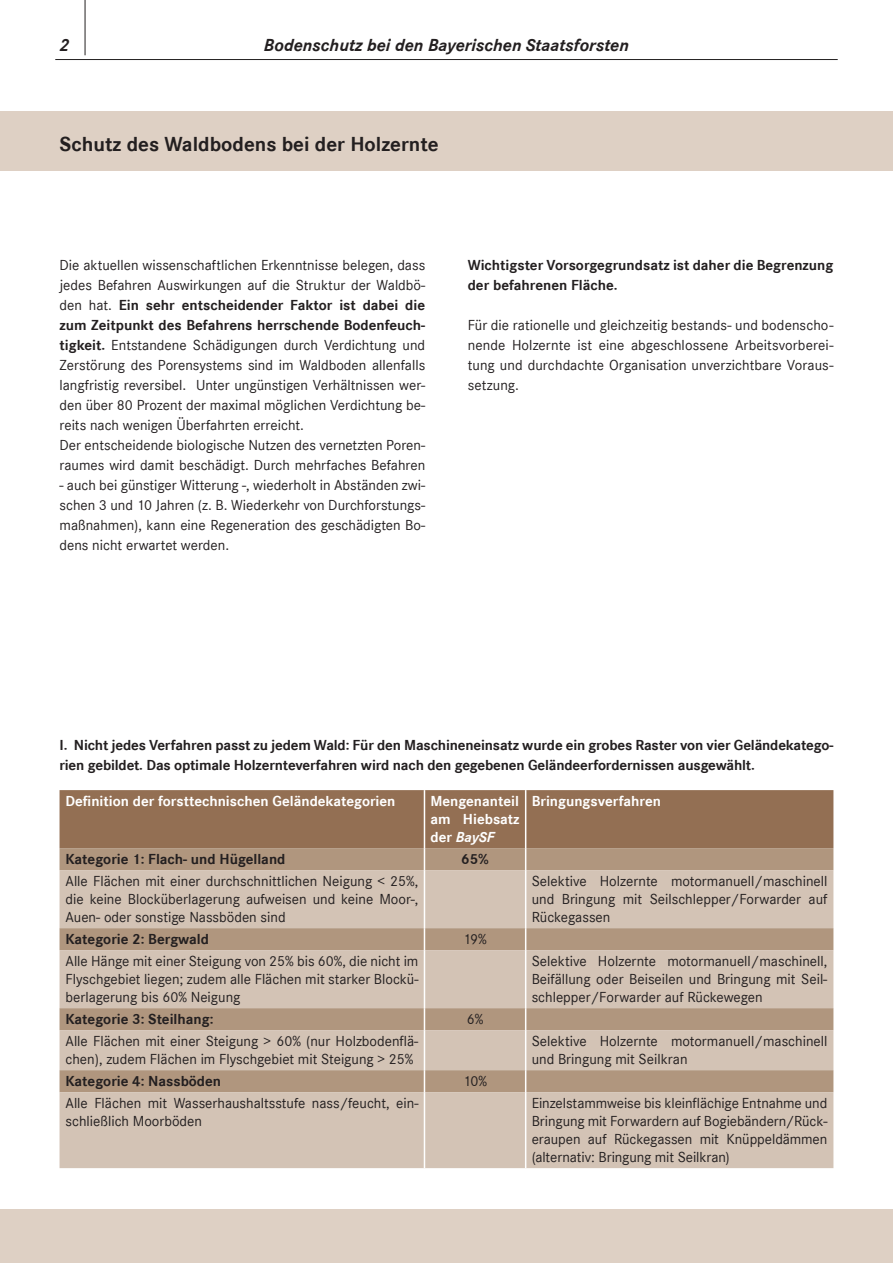
<style>
.page{position:relative;width:893px;height:1263px;background:#fff}
.page>*{position:absolute;margin:0;border:0;box-sizing:border-box;transform-origin:0 0}
.t1{font:700 21px "Corporate S";color:#231f20}
.t2{font:italic 700 18px "Corporate S";color:#231f20}
.t3{font:15px/20px "Corporate S";color:#231f20;text-align:justify}
.t4{font:700 15px/20px "Corporate S";letter-spacing:-.01em;color:#231f20}
.t5{font:700 15px/18px "Corporate S";color:#fff;text-align:justify}
.s1{font-weight:700}
.s2{font-style:italic}
</style>
<div class="page">
<hr style="left:55px;top:59px;width:783px;height:1px;background:#231f20">
<hr style="left:85px;top:0;width:1px;height:55px;background:#231f20">
<div style="left:0;top:111px;width:893px;height:60px;background:#ded0c4"></div>
<div style="left:0;top:1210px;width:893px;height:53px;background:#ded0c4"></div>
<svg style="left:60px;top:870px;width:773px;height:298px;background:#cbb9a9"></svg>
<svg style="left:60px;top:790px;width:773px;height:80px;background:#9b7a5f"></svg>
<hr style="left:424px;top:870px;width:1px;height:58px;background:#fff">
<hr style="left:525px;top:870px;width:1px;height:58px;background:#fff">
<svg style="left:424px;top:928px;width:1px;height:22px"></svg>
<svg style="left:525px;top:928px;width:1px;height:22px"></svg>
<hr style="left:424px;top:950px;width:1px;height:58px;background:#fff">
<hr style="left:525px;top:950px;width:1px;height:58px;background:#fff">
<svg style="left:424px;top:1008px;width:1px;height:22px"></svg>
<svg style="left:525px;top:1008px;width:1px;height:22px"></svg>
<hr style="left:424px;top:1030px;width:1px;height:40px;background:#fff">
<hr style="left:525px;top:1030px;width:1px;height:40px;background:#fff">
<svg style="left:424px;top:1070px;width:1px;height:22px"></svg>
<svg style="left:525px;top:1070px;width:1px;height:22px"></svg>
<hr style="left:424px;top:1092px;width:1px;height:76px;background:#fff">
<hr style="left:525px;top:1092px;width:1px;height:76px;background:#fff">
<p class="t2" style="left:60px;top:35px;width:12px">24</p>
<p class="t2" style="left:264px;top:35px;width:366px">Bodenschutz bei den Bayerischen Staatsforsten</p>
<h1 class="t1" style="left:60px;top:132px;width:381px">Schutz des Waldbodens bei der Holzernte</h1>
<p class="t3" style="left:60px;top:256px;width:367px;text-align:left">Die aktuellen wissenschaftlichen Erkenntnisse belegen, dass jedes Befahren Auswirkungen auf die Struktur der Waldbö&shy;den hat. <span class="s1">Ein sehr entscheidender Faktor ist dabei die zum Zeitpunkt des Befahrens herrschende Bodenfeuch&shy;tigkeit.</span> Entstandene Schädigungen durch Verdichtung und Zerstörung des Porensystems sind im Waldboden allenfalls langfristig reversibel. Unter ungünstigen Verhältnissen wer&shy;den über 80 Prozent der maximal möglichen Verdichtung be&shy;reits nach wenigen Überfahrten erreicht.<br>Der entscheidende biologische Nutzen des vernetzten Poren&shy;raumes wird damit beschädigt. Durch mehrfaches Befahren</p>
<p class="t3" style="left:60px;top:475px;width:367px">- auch bei günstiger Witterung -, wiederholt in Abständen zwi&shy;schen 3 und 10 Jahren (z. B. Wiederkehr von Durchforstungs&shy;maßnahmen), kann eine Regeneration des geschädigten Bo&shy;dens nicht erwartet werden.</p>
<p class="t4" style="left:468px;top:256px;width:367px">Wichtigster Vorsorgegrundsatz ist daher die Begrenzung der befahrenen Fläche.</p>
<p class="t3" style="left:468px;top:315px;width:367px">Für die rationelle und gleichzeitig bestands- und bodenscho&shy;nende Holzernte ist eine abgeschlossene Arbeitsvorberei&shy;tung und durchdachte Organisation unverzichtbare Voraus&shy;setzung.</p>
<p class="t4" style="left:60px;top:735px;width:775px">I. Nicht jedes Verfahren passt zu jedem Wald: Für den Maschineneinsatz wurde ein grobes Raster von vier Geländekatego&shy;rien gebildet. Das optimale Holzernteverfahren wird nach den gegebenen Geländeerfordernissen ausgewählt.</p>
<p class="t5" style="left:66px;top:792px;width:331px">Definition der forsttechnischen Geländekategorien</p>
<p class="t5" style="left:430px;top:792px;width:91px">Mengenanteil am Hiebsatz der <span class="s2">BaySF</span></p>
<p class="t5" style="left:532px;top:792px;width:131px">Bringungsverfahren</p>
<p class="t4" style="left:66px;top:849px;width:221px">Kategorie 1: Flach- und Hügelland</p>
<p class="t4" style="left:461px;top:849px;width:29px">65%</p>
<p class="t3" style="left:66px;top:872px;width:354px;line-height:18px">Alle Flächen mit einer durchschnittlichen Neigung &lt; 25%, die keine Blocküberlagerung aufweisen und keine Moor-, Auen- oder sonstige Nassböden sind</p>
<p class="t3" style="left:532px;top:872px;width:297px;line-height:18px">Selektive Holzernte motormanuell/maschinell und Bringung mit Seilschlepper/Forwarder auf Rückegassen</p>
<p class="t4" style="left:66px;top:929px;width:145px">Kategorie 2: Bergwald</p>
<p class="t3" style="left:463px;top:929px;width:25px">19%</p>
<p class="t3" style="left:66px;top:952px;width:354px;line-height:18px">Alle Hänge mit einer Steigung von 25% bis 60%, die nicht im Flyschgebiet liegen; zudem alle Flächen mit starker Blockü&shy;berlagerung bis 60% Neigung</p>
<p class="t3" style="left:532px;top:952px;width:297px;line-height:18px">Selektive Holzernte motormanuell/maschinell, Beifällung oder Beiseilen und Bringung mit Seil&shy;schlepper/Forwarder auf Rückewegen</p>
<p class="t4" style="left:66px;top:1009px;width:149px">Kategorie 3: Steilhang:</p>
<p class="t3" style="left:467px;top:1009px;width:18px">6%</p>
<p class="t3" style="left:66px;top:1032px;width:354px;line-height:18px">Alle Flächen mit einer Steigung &gt; 60% (nur Holzbodenflä&shy;chen), zudem Flächen im Flyschgebiet mit Steigung &gt; 25%</p>
<p class="t3" style="left:532px;top:1032px;width:297px;line-height:18px">Selektive Holzernte motormanuell/maschinell und Bringung mit Seilkran</p>
<p class="t4" style="left:66px;top:1071px;width:157px">Kategorie 4: Nassböden</p>
<p class="t3" style="left:463px;top:1071px;width:25px">10%</p>
<p class="t3" style="left:66px;top:1094px;width:354px;line-height:18px">Alle Flächen mit Wasserhaushaltsstufe nass/feucht, ein&shy;schließlich Moorböden</p>
<p class="t3" style="left:532px;top:1094px;width:297px;line-height:18px">Einzelstammweise bis kleinflächige Entnahme und Bringung mit Forwardern auf Bogiebändern/Rück&shy;eraupen auf Rückegassen mit Knüppeldämmen (alternativ: Bringung mit Seilkran)</p>
</div>
